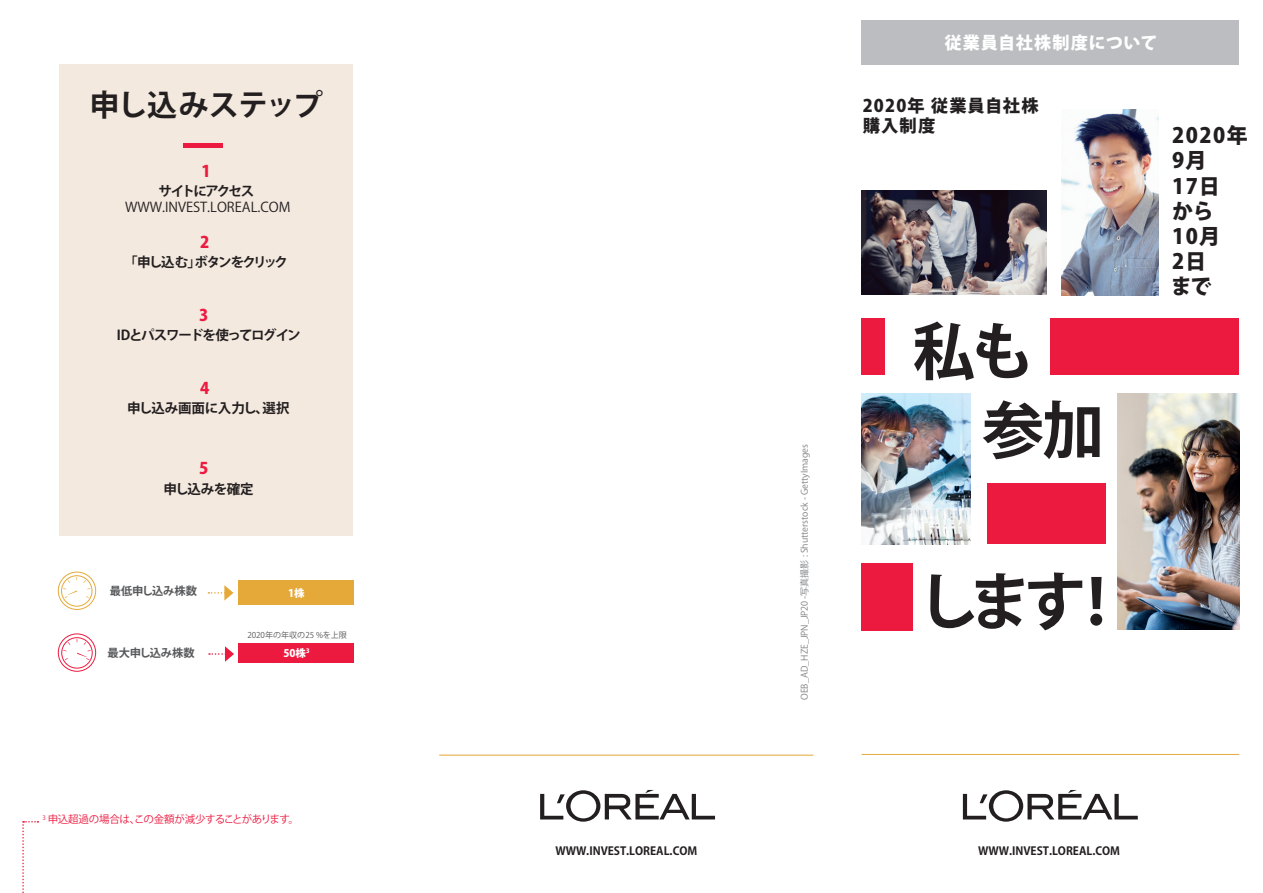
<style>
.page{position:relative;width:1263px;height:893px;background:#fff}
.page>*{position:absolute;margin:0;border:0;box-sizing:border-box;transform-origin:0 0}
.t1{font:700 62.25px/78.9px "Koz Go Pr 6 N";letter-spacing:-.085em;color:#231f20}
.t2{font:700 30px "Koz Go Pr 6 N";letter-spacing:-.02em;color:#231f20}
.t3{font:800 21px/25.2px "Koz Go Pr 6 N";letter-spacing:.055em;color:#231f20}
.t4{font:800 17.25px/20.7px "Koz Go Pr 6 N";letter-spacing:.07em;color:#231f20}
.t5{font:800 17.1px "Koz Go Pr 6 N";letter-spacing:.05em;color:#fff}
.t6{font:800 15.9px "Koz Go Pr 6 N";color:#ed1a40}
.t7{font:13.5px "Koz Go Pr 6 N";color:#231f20}
.t8{font:700 13.5px "Koz Go Pr 6 N";letter-spacing:-.09em;color:#231f20}
.t9{font:700 13.5px "Koz Go Pr 6 N";letter-spacing:-.135em;color:#231f20}
.t10{font:700 13.5px "Koz Go Pr 6 N";letter-spacing:-.02em;color:#231f20}
.t11{font:700 13.5px "Koz Go Pr 6 N";letter-spacing:-.11em;color:#231f20}
.t12{font:700 13.5px "Koz Go Pr 6 N";letter-spacing:-.045em;color:#231f20}
.t13{font:700 11.25px "Koz Go Pr 6 N";color:#231f20}
.t14{font:700 11.25px "Koz Go Pr 6 N";letter-spacing:-.02em;color:#57585a}
.t15{font:10.5px "Koz Go Pr 6 N";letter-spacing:-.02em;color:#ed1a40}
.t16{font:800 10.5px "Koz Go Pr 6 N";color:#fff}
.t17{font:9px "Koz Go Pr 6 N";color:#808285}
.t18{font:8.1px "Koz Go Pr 6 N";color:#57585a}
</style>
<div class="page">
<div style="left:60px;top:65px;width:293px;height:471px;background:#f3e9df"></div>
<hr style="left:861px;top:754px;width:378px;height:1px;background:#e5a93a">
<hr style="left:439px;top:755px;width:374px;height:1px;background:#e5a93a">
<svg style="left:963px;top:790px;width:175px;height:32px"></svg>
<svg style="left:540px;top:790px;width:175px;height:32px"></svg>
<div style="left:1050px;top:318px;width:189px;height:56px;background:#ed1a40"></div>
<div style="left:861px;top:318px;width:24px;height:56px;background:#ed1a40"></div>
<div style="left:987px;top:483px;width:119px;height:60px;background:#ed1a40"></div>
<img style="left:861px;top:393px;width:109px;height:152px">
<img style="left:1118px;top:393px;width:121px;height:237px">
<img style="left:1061px;top:109px;width:97px;height:186px">
<div style="left:861px;top:563px;width:52px;height:67px;background:#ed1a40"></div>
<div style="left:861px;top:20px;width:378px;height:45px;background:#bcbdc0"></div>
<img style="left:861px;top:190px;width:185px;height:104px">
<hr style="left:183px;top:144px;width:39px;height:4px;background:#ed1a40">
<div style="left:239px;top:581px;width:115px;height:24px;background:#e5a93a"></div>
<div style="left:239px;top:643px;width:115px;height:19px;background:#ed1a40"></div>
<svg style="left:208px;top:585px;width:25px;height:16px"></svg>
<svg style="left:209px;top:646px;width:25px;height:16px"></svg>
<svg style="left:22px;top:821px;width:16px;height:72px"></svg>
<div style="left:58px;top:572px;width:38px;height:38px;border:1px solid #e5a93a;border-radius:50%"></div>
<div style="left:61px;top:575px;width:31px;height:31px;border:1px solid #e5a93a;border-radius:50%"></div>
<svg style="left:63px;top:577px;width:14px;height:21px"></svg>
<svg style="left:83px;top:580px;width:7px;height:9px"></svg>
<div style="left:58px;top:634px;width:38px;height:38px;border:1px solid #ed1a40;border-radius:50%"></div>
<div style="left:61px;top:637px;width:32px;height:31px;border:1px solid #ed1a40;border-radius:50%"></div>
<svg style="left:63px;top:642px;width:7px;height:9px"></svg>
<svg style="left:77px;top:639px;width:14px;height:21px"></svg>
<h2 class="t2" style="left:89px;top:88px;width:235px">申し込みステップ</h2>
<h3 class="t6" style="left:202px;top:162px;width:11px">1</h3>
<h3 class="t11" style="left:158px;top:184px;width:97px">サイトにアクセス</h3>
<h3 class="t7" style="left:125px;top:200px;width:167px">WWW.INVEST.LOREAL.COM</h3>
<h3 class="t6" style="left:200px;top:233px;width:11px">2</h3>
<h3 class="t9" style="left:124px;top:254px;width:165px">「申し込む」ボタンをクリック</h3>
<h3 class="t6" style="left:199px;top:306px;width:11px">3</h3>
<h3 class="t8" style="left:117px;top:328px;width:185px">IDとパスワードを使ってログイン</h3>
<h3 class="t6" style="left:200px;top:379px;width:11px">4</h3>
<h3 class="t10" style="left:127px;top:401px;width:164px">申し込み画面に入力し、選択</h3>
<h3 class="t6" style="left:199px;top:460px;width:11px">5</h3>
<h3 class="t12" style="left:163px;top:481px;width:92px">申し込みを確定</h3>
<p class="t14" style="left:110px;top:585px;width:89px">最低申し込み株数</p>
<p class="t16" style="left:288px;top:587px;width:18px">1株</p>
<p class="t18" style="left:247px;top:630px;width:101px">2020年の年収の25 %を上限</p>
<p class="t14" style="left:107px;top:646px;width:89px">最大申し込み株数</p>
<p class="t16" style="left:283px;top:647px;width:28px">50株<sup>3</sup></p>
<p class="t15" style="left:43px;top:813px;width:258px"><sup>3</sup> 申込超過の場合は、この金額が減少することがあります。</p>
<p class="t17" style="left:799px;top:700px;width:257px;rotate:-90deg">OEB_AD_HZE_JPN_JP20 -写真撮影 : Shutterstock - GettyImages</p>
<h3 class="t5" style="left:944px;top:34px;width:215px">従業員自社株制度について</h3>
<h3 class="t4" style="left:863px;top:95px;width:177px">2020年 従業員自社株購入制度</h3>
<h1 class="t1" style="left:982px;top:314px;width:124px;text-indent:-69px">私も参加</h1>
<h3 class="t3" style="left:1171px;top:123px;width:79px">2020年<br>9月<br>17日<br>から<br>10月<br>2日<br>まで</h3>
<h1 class="t1" style="left:916px;top:564px;width:213px">します！</h1>
<p class="t13" style="left:555px;top:844px;width:143px">WWW.INVEST.LOREAL.COM</p>
<p class="t13" style="left:978px;top:844px;width:143px">WWW.INVEST.LOREAL.COM</p>
</div>
